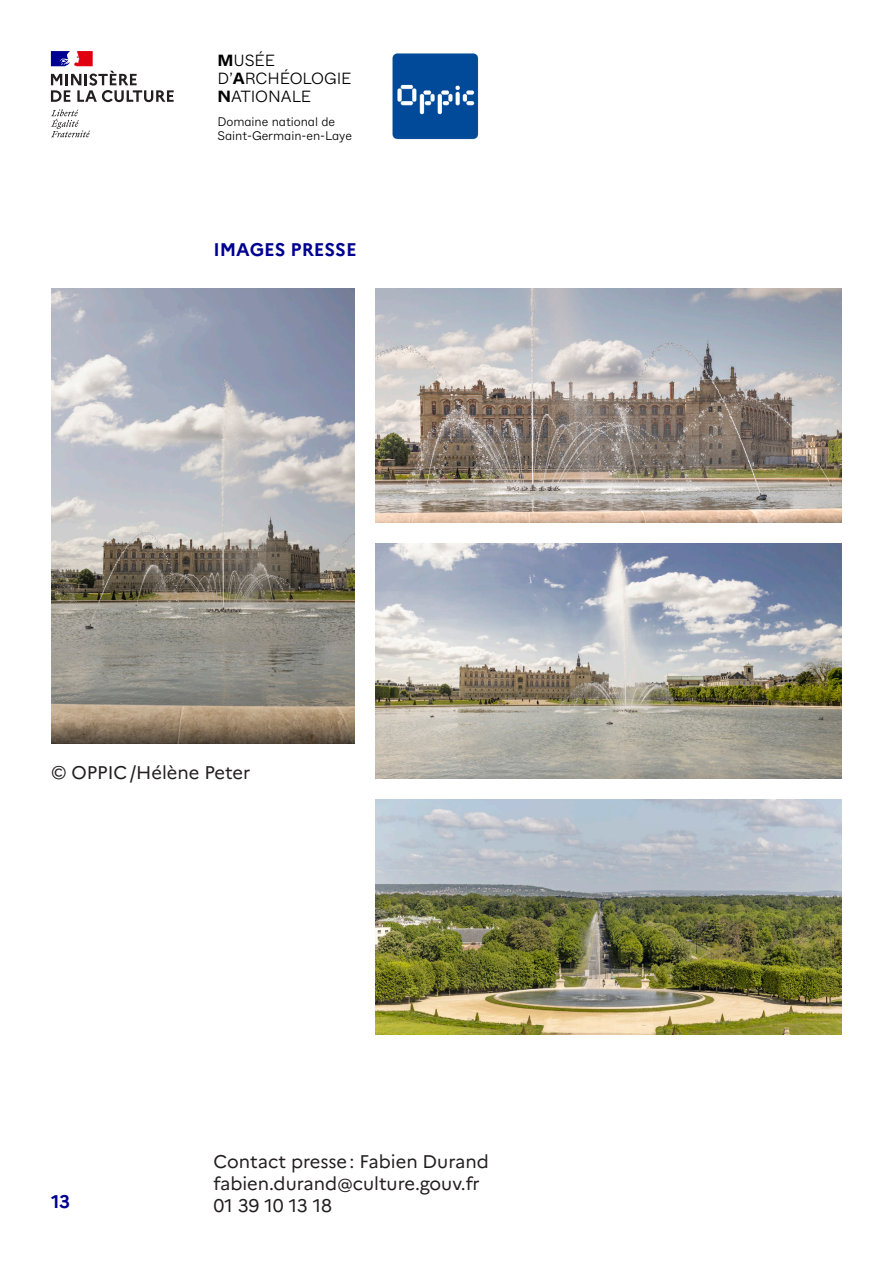
<style>
.page{position:relative;width:893px;height:1263px;background:#fff}
.page>*{position:absolute;margin:0;border:0;box-sizing:border-box;transform-origin:0 0}
.Texte{font:18.3px "Marianne";color:#231f20}
.Texte-2{font:700 18.3px "Marianne";color:#000091}
.t1{font:300 16.2px "ABC Whyte";letter-spacing:-.005em;color:#000}
.t2{font:300 12.45px "ABC Whyte";letter-spacing:-.005em;color:#000}
.s1{font-weight:700}
</style>
<div class="page">
<img style="left:392px;top:53px;width:87px;height:87px">
<svg style="left:51px;top:109px;width:39px;height:28px"></svg>
<svg style="left:51px;top:51px;width:123px;height:51px"></svg>
<img style="left:376px;top:800px;width:466px;height:234px">
<img style="left:376px;top:544px;width:466px;height:235px">
<img style="left:51px;top:288px;width:304px;height:455px">
<img style="left:376px;top:288px;width:466px;height:235px">
<p class="t1" style="left:217px;top:50px;width:59px"><span class="s1">M</span>USÉE</p>
<p class="t1" style="left:217px;top:68px;width:136px">D’<span class="s1">A</span>RCHÉOLOGIE</p>
<p class="t1" style="left:217px;top:86px;width:95px"><span class="s1">N</span>ATIONALE</p>
<p class="t2" style="left:217px;top:114px;width:119px">Domaine national de</p>
<p class="t2" style="left:217px;top:127px;width:136px">Saint-Germain-en-Laye</p>
<p class="Texte-2" style="left:213px;top:238px;width:145px">IMAGES PRESSE</p>
<p class="Texte" style="left:51px;top:761px;width:201px">© OPPIC/Hélène Peter</p>
<p class="Texte-2" style="left:51px;top:1190px;width:21px">13</p>
<p class="Texte" style="left:213px;top:1150px;width:277px">Contact presse: Fabien Durand</p>
<p class="Texte" style="left:213px;top:1172px;width:268px">fabien.durand@culture.gouv.fr</p>
<p class="Texte" style="left:213px;top:1194px;width:120px">01 39 10 13 18</p>
</div>
